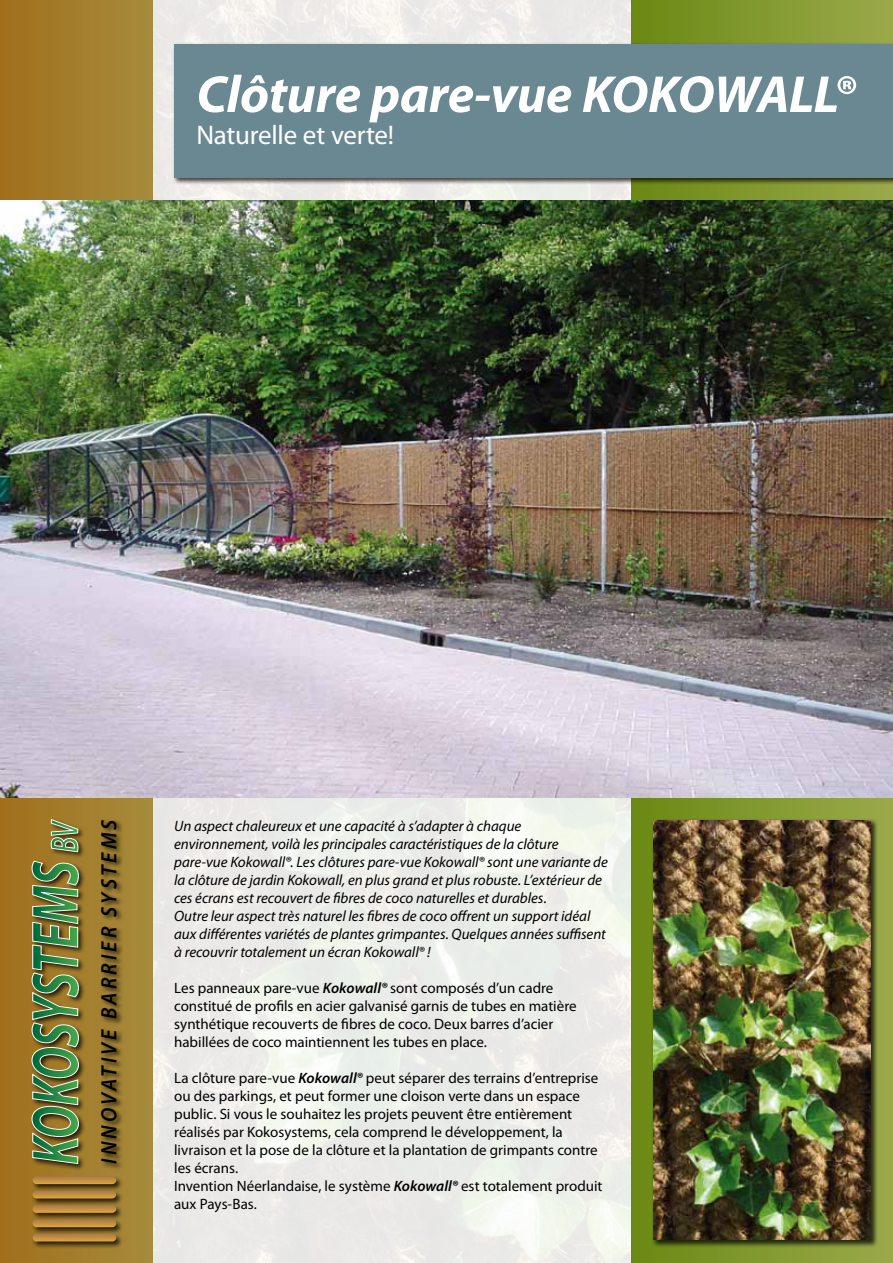
<style>
.page{position:relative;width:893px;height:1263px;background:#fff}
.page>*{position:absolute;margin:0;border:0;box-sizing:border-box;transform-origin:0 0}
.t1{font:italic 700 52.5px "Myriad Pro";letter-spacing:-.01em;color:#fff}
.t2{font:27px "Myriad Pro";letter-spacing:-.01em;color:#fff}
.t3{font:italic 600 22.2px "Myriad Pro";letter-spacing:.15em;color:#000;scale:.93 1}
.t4{font:15px/18px "Myriad Pro";color:#000}
.t5{font:italic 15px/18px "Myriad Pro";letter-spacing:-.005em;color:#000}
.s1{font-weight:600;font-style:italic}
</style>
<div class="page">
<img style="left:153px;top:0;width:479px;height:1263px">
<div style="left:0;top:0;width:153px;height:1263px;background:linear-gradient(to right,#a16f1c,#a68b3c)"></div>
<div style="left:632px;top:0;width:261px;height:1263px;background:linear-gradient(to right,#6b8914,#9ba94b)"></div>
<div style="left:30px;top:818px;width:94px;height:430px;background:#000;opacity:.75"></div>
<svg style="left:33px;top:1176px;width:83px;height:8px"></svg>
<svg style="left:33px;top:1234px;width:83px;height:7px"></svg>
<svg style="left:33px;top:1219px;width:83px;height:8px"></svg>
<svg style="left:33px;top:1205px;width:83px;height:8px"></svg>
<svg style="left:33px;top:1191px;width:83px;height:7px"></svg>
<svg style="left:31px;top:819px;width:48px;height:345px;background:#6d8145"></svg>
<div style="left:172px;top:42px;width:721px;height:143px;background:#000;opacity:.75"></div>
<div style="left:174px;top:44px;width:719px;height:133px;background:#698892"></div>
<img style="left:0;top:200px;width:893px;height:597px">
<div style="left:651px;top:818px;width:227px;height:430px;background:#000;opacity:.75"></div>
<img style="left:653px;top:820px;width:218px;height:420px">
<h1 class="t1" style="left:196px;top:60px;width:660px">Clôture pare-vue KOKOWALL®</h1>
<h2 class="t2" style="left:196px;top:119px;width:199px">Naturelle et verte!</h2>
<h3 class="t3" style="left:95px;top:1163px;width:371px;rotate:-90deg">INNOVATIVE BARRIER SYSTEMS</h3>
<p class="t5" style="left:174px;top:817px;width:435px">Un aspect chaleureux et une capacité à s’adapter à chaque environnement, voilà les principales caractéristiques de la clôture pare-vue Kokowall®. Les clôtures pare-vue Kokowall® sont une variante de la clôture de jardin Kokowall, en plus grand et plus robuste. L’extérieur de ces écrans est recouvert de fibres de coco naturelles et durables.<br>Outre leur aspect très naturel les fibres de coco offrent un support idéal aux différentes variétés de plantes grimpantes. Quelques années suffisent à recouvrir totalement un écran Kokowall® !</p>
<p class="t4" style="left:174px;top:979px;width:404px">Les panneaux pare-vue <span class="s1">Kokowall®</span> sont composés d’un cadre constitué de profils en acier galvanisé garnis de tubes en matière synthétique recouverts de fibres de coco. Deux barres d’acier habillées de coco maintiennent les tubes en place.</p>
<p class="t4" style="left:174px;top:1069px;width:430px">La clôture pare-vue <span class="s1">Kokowall®</span> peut séparer des terrains d’entreprise ou des parkings, et peut former une cloison verte dans un espace public. Si vous le souhaitez les projets peuvent être entièrement réalisés par Kokosystems, cela comprend le développement, la livraison et la pose de la clôture et la plantation de grimpants contre les écrans.<br>Invention Néerlandaise, le système <span class="s1">Kokowall®</span> est totalement produit aux Pays-Bas.</p>
</div>
